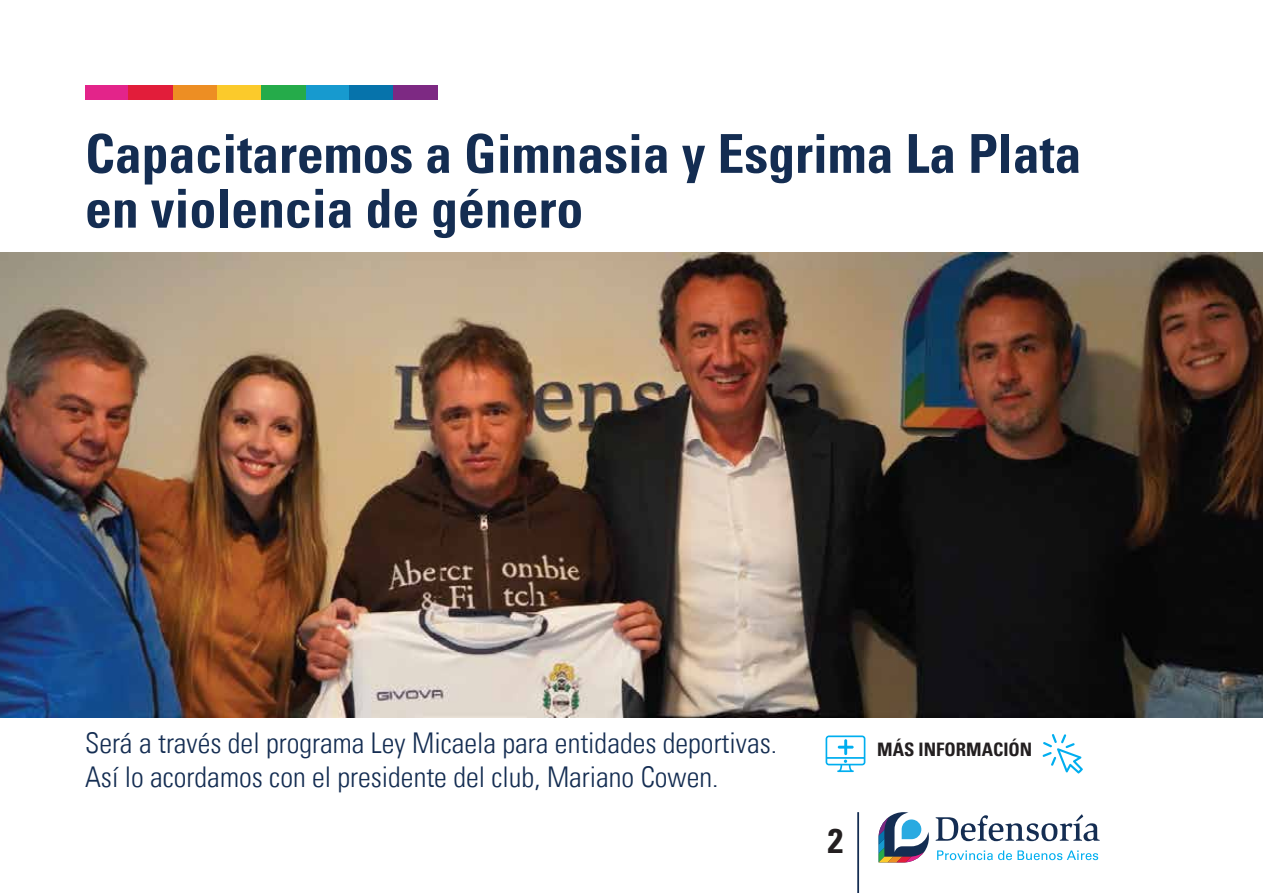
<style>
.page{position:relative;width:1263px;height:893px;background:#fff}
.page>*{position:absolute;margin:0;border:0;box-sizing:border-box;transform-origin:0 0}
.t1{font:700 condensed 53.7px/54.8px "Univers LT";color:#142d52}
.t2{font:700 condensed 34.65px "Univers LT";color:#231f20}
.t3{font:300 condensed 28.65px "Univers LT";color:#142d52}
.t4{font:700 condensed 18.6px "Univers LT";color:#231f20}
</style>
<div class="page">
<div style="left:305px;top:85px;width:44px;height:14px;background:#179acf"></div>
<div style="left:349px;top:85px;width:45px;height:14px;background:#0673ab"></div>
<div style="left:394px;top:85px;width:44px;height:14px;background:#7d2983"></div>
<div style="left:261px;top:85px;width:44px;height:14px;background:#25ab4a"></div>
<div style="left:85px;top:85px;width:43px;height:14px;background:#e3248a"></div>
<div style="left:217px;top:85px;width:44px;height:14px;background:#fbca2b"></div>
<div style="left:172px;top:85px;width:45px;height:14px;background:#ed8e23"></div>
<div style="left:128px;top:85px;width:44px;height:14px;background:#e21d3a"></div>
<svg style="left:878px;top:812px;width:51px;height:50px"></svg>
<svg style="left:936px;top:814px;width:164px;height:27px"></svg>
<svg style="left:937px;top:850px;width:161px;height:10px"></svg>
<hr style="left:857px;top:812px;width:2px;height:81px;background:#142d52">
<svg style="left:825px;top:735px;width:40px;height:37px"></svg>
<hr style="left:844px;top:739px;width:3px;height:16px;background:#00aeef">
<hr style="left:838px;top:746px;width:16px;height:3px;background:#00aeef">
<svg style="left:1042px;top:734px;width:41px;height:39px"></svg>
<img style="left:0;top:252px;width:1263px;height:466px">
<h1 class="t1" style="left:85px;top:126px;width:998px">Capacitaremos a Gimnasia y Esgrima La Plata en violencia de género</h1>
<p class="t3" style="left:85px;top:726px;width:694px">Será a través del programa Ley Micaela para entidades deportivas.</p>
<p class="t4" style="left:877px;top:738px;width:157px">MÁS INFORMACIÓN</p>
<p class="t3" style="left:85px;top:759px;width:635px">Así lo acordamos con el presidente del club, Mariano Cowen.</p>
<p class="t2" style="left:828px;top:819px;width:17px">2</p>
</div>
